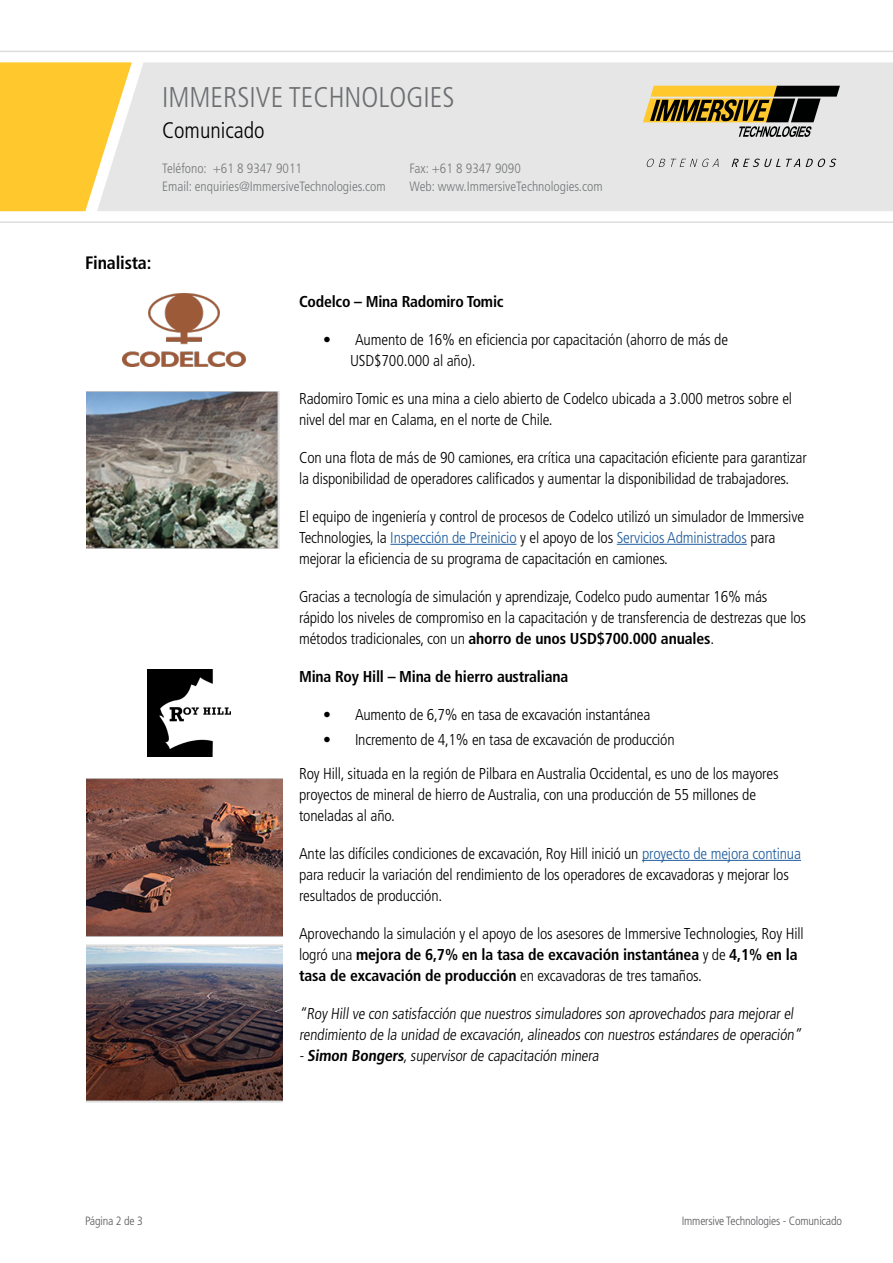
<style>
.page{position:relative;width:893px;height:1263px;background:#fff}
.page>*{position:absolute;margin:0;border:0;box-sizing:border-box;transform-origin:0 0}
.t1{font:300 condensed 28.5px "Frutiger LT Std";color:#6d6e71}
.t2{font:300 condensed 22.5px "Frutiger LT Std";color:#000}
.t3{font:700 condensed 18px "Frutiger LT Std";letter-spacing:-.01em;color:#000}
.t4{font:300 condensed 15.75px/21px "Frutiger LT Std";letter-spacing:-.01em;color:#000}
.t5{font:700 condensed 15.75px "Frutiger LT Std";letter-spacing:-.015em;color:#000}
.t6{font:300 condensed 13.5px "Frutiger LT Std";color:#77787b}
.t7{font:300 condensed 12px "Frutiger LT Std";letter-spacing:-.015em;color:#58595b}
.s1{color:#215e9e}
.s2{font-weight:700}
</style>
<div class="page">
<div style="left:0;top:62px;width:97px;height:149px;background:#ffc82c"></div>
<div style="left:97px;top:62px;width:796px;height:149px;background:#e5e6e5"></div>
<hr style="left:0;top:51px;width:893px;height:1px;background:#dcddde">
<hr style="left:0;top:221px;width:893px;height:2px;background:#dcddde">
<svg style="left:643px;top:86px;width:197px;height:51px;background:#998b60"></svg>
<svg style="left:646px;top:159px;width:19px;height:8px"></svg>
<svg style="left:671px;top:159px;width:47px;height:8px"></svg>
<svg style="left:732px;top:159px;width:68px;height:8px"></svg>
<svg style="left:806px;top:159px;width:30px;height:8px"></svg>
<hr style="left:390px;top:544px;width:126px;height:1px;background:#215e9e">
<hr style="left:617px;top:544px;width:130px;height:1px;background:#215e9e">
<hr style="left:642px;top:860px;width:159px;height:1px;background:#215e9e">
<img style="left:147px;top:669px;width:83px;height:87px">
<img style="left:86px;top:778px;width:196px;height:158px">
<img style="left:86px;top:944px;width:196px;height:158px">
<img style="left:86px;top:391px;width:193px;height:157px">
<img style="left:123px;top:293px;width:123px;height:74px">
<h1 class="t1" style="left:162px;top:81px;width:294px">IMMERSIVE TECHNOLOGIES</h1>
<h2 class="t2" style="left:162px;top:118px;width:104px">Comunicado</h2>
<p class="t6" style="left:162px;top:161px;width:141px">Teléfono: +61 8 9347 9011</p>
<p class="t6" style="left:410px;top:161px;width:113px">Fax: +61 8 9347 9090</p>
<p class="t6" style="left:162px;top:179px;width:225px">Email: enquiries@ImmersiveTechnologies.com</p>
<p class="t6" style="left:410px;top:179px;width:194px">Web: www.ImmersiveTechnologies.com</p>
<h2 class="t2" style="left:162px;top:118px;width:121px">Media Release</h2>
<p class="t6" style="left:162px;top:161px;width:131px">Phone: +61 8 9347 9016</p>
<p class="t3" style="left:85px;top:252px;width:68px">Finalista:</p>
<p class="t5" style="left:299px;top:292px;width:206px">Codelco – Mina Radomiro Tomic</p>
<p class="t4" style="left:350px;top:329px;width:379px;text-indent:-27px">• Aumento de 16% en eficiencia por capacitación (ahorro de más de<br>USD$700.000 al año).</p>
<p class="t4" style="left:299px;top:388px;width:495px">Radomiro Tomic es una mina a cielo abierto de Codelco ubicada a 3.000 metros sobre el nivel del mar en Calama, en el norte de Chile.</p>
<p class="t4" style="left:299px;top:447px;width:509px">Con una flota de más de 90 camiones, era crítica una capacitación eficiente para garantizar la disponibilidad de operadores calificados y aumentar la disponibilidad de trabajadores.</p>
<p class="t4" style="left:299px;top:506px;width:506px">El equipo de ingeniería y control de procesos de Codelco utilizó un simulador de Immersive<br>Technologies, la <span class="s1">Inspección de Preinicio</span> y el apoyo de los <span class="s1">Servicios Administrados</span> para mejorar la eficiencia de su programa de capacitación en camiones.</p>
<p class="t4" style="left:299px;top:586px;width:509px">Gracias a tecnología de simulación y aprendizaje, Codelco pudo aumentar 16% más rápido los niveles de compromiso en la capacitación y de transferencia de destrezas que los métodos tradicionales, con un <span class="s2">ahorro de unos USD$700.000 anuales</span>.</p>
<p class="t5" style="left:299px;top:667px;width:271px">Mina Roy Hill – Mina de hierro australiana</p>
<p class="t4" style="left:323px;top:704px;width:329px">• Aumento de 6,7% en tasa de excavación instantánea</p>
<p class="t4" style="left:299px;top:723px;width:481px;line-height:33.8px;text-indent:24px">• Incremento de 4,1% en tasa de excavación de producción<br>Roy Hill, situada en la región de Pilbara en Australia Occidental, es uno de los mayores</p>
<p class="t4" style="left:299px;top:784px;width:458px">proyectos de mineral de hierro de Australia, con una producción de 55 millones de toneladas al año.</p>
<p class="t4" style="left:299px;top:843px;width:503px">Ante las difíciles condiciones de excavación, Roy Hill inició un <span class="s1">proyecto de mejora continua </span>para reducir la variación del rendimiento de los operadores de excavadoras y mejorar los resultados de producción.</p>
<p class="t4" style="left:299px;top:923px;width:506px">Aprovechando la simulación y el apoyo de los asesores de Immersive Technologies, Roy Hill logró una <span class="s2">mejora de 6,7% en la tasa de excavación instantánea</span> y de <span class="s2">4,1% en la tasa de excavación de producción</span> en excavadoras de tres tamaños.</p>
<p class="t4" style="left:299px;top:1003px;width:506px">“Roy Hill ve con satisfacción que nuestros simuladores son aprovechados para mejorar el rendimiento de la unidad de excavación,alineados con nuestros estándares de operación”</p>
<p class="t4" style="left:299px;top:1045px;width:303px">- <span class="s2">Simon Bongers</span>,supervisor de capacitación minera</p>
<p class="t7" style="left:85px;top:1214px;width:59px">Página 2 de 3</p>
<p class="t7" style="left:682px;top:1214px;width:162px">Immersive Technologies - Comunicado</p>
</div>
